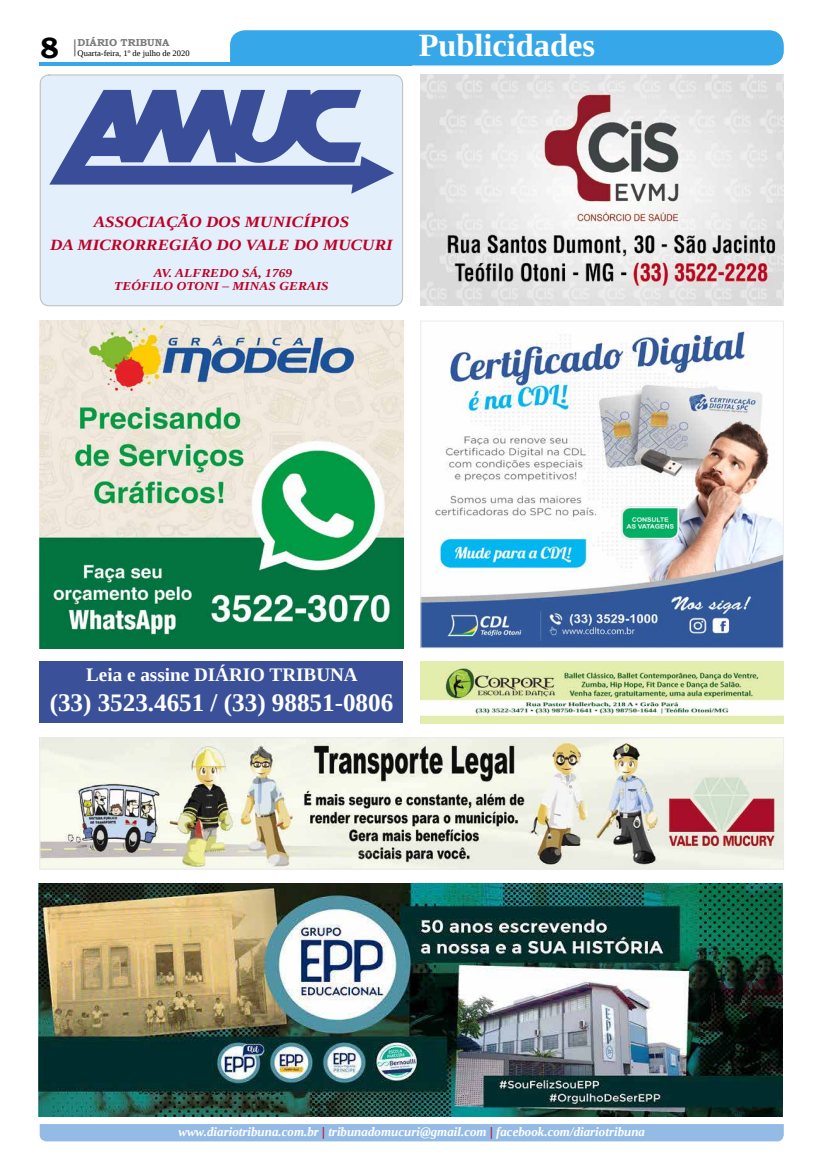
<style>
.page{position:relative;width:821px;height:1166px;background:#fff}
.page>*{position:absolute;margin:0;border:0;box-sizing:border-box;transform-origin:0 0}
.t1{font:700 32.38px "Liberation Serif";color:#fff}
.t2{font:700 29.31px "Bookman Old Style";color:#000}
.t3{font:700 25.11px "Liberation Serif";color:#fff}
.t4{font:700 19.07px "Liberation Serif";color:#fff}
.t5{font:italic 700 15.58px/22.6px "Liberation Serif";color:#be0027;text-align:center;scale:1.1 1}
.t6{font:italic 700 12.95px "Liberation Serif";color:#fff}
.t7{font:italic 700 12.16px/13.4px "Liberation Serif";color:#be0027;text-align:center;scale:1.1 1}
.t8{font:700 10.06px "Bookman Old Style";color:#7c7c7c}
.t9{font:8.4px "Liberation Serif";color:#000}
.s1{color:#be0027}
</style>
<div class="page">
<svg style="left:74px;top:39px;width:2px;height:17px"></svg>
<hr style="left:40px;top:62px;width:372px;height:3px;background:#36a7e9">
<div style="left:230px;top:30px;width:554px;height:35px;background:#36a7e9"></div>
<div style="left:40px;top:1124px;width:744px;height:17px;background:#94bbe5"></div>
<img style="left:38px;top:884px;width:745px;height:232px">
<img style="left:420px;top:74px;width:364px;height:232px">
<img style="left:42px;top:739px;width:740px;height:128px">
<div style="left:40px;top:737px;width:744px;height:132px;border:1px solid #ebebeb"></div>
<div style="left:40px;top:75px;width:363px;height:231px;background:#e3f0fb;border-radius:9px"></div>
<div style="left:40px;top:74px;width:363px;height:232px;border:1px solid #c0c0c0;border-radius:9px"></div>
<svg style="left:49px;top:90px;width:345px;height:104px"></svg>
<img style="left:420px;top:661px;width:364px;height:62px">
<div style="left:40px;top:661px;width:363px;height:62px;background:#3a519a"></div>
<img style="left:422px;top:330px;width:360px;height:316px">
<div style="left:420px;top:321px;width:364px;height:327px;border:1px solid #ebebeb"></div>
<img style="left:40px;top:321px;width:363px;height:327px">
<h2 class="t2" style="left:40px;top:27px;width:21px">8</h2>
<p class="t8" style="left:78px;top:35px;width:93px">DIÁRIO TRIBUNA</p>
<p class="t9" style="left:78px;top:48px;width:114px">Quarta-feira, 1º de julho de 2020</p>
<h1 class="t1" style="left:419px;top:24px;width:178px">Publicidades</h1>
<p class="t5" style="left:50px;top:211px;width:313px">ASSOCIAÇÃO DOS MUNICÍPIOS<br>DA MICRORREGIÃO DO VALE DO MUCURI</p>
<p class="t7" style="left:114px;top:266px;width:196px">AV. ALFREDO SÁ, 1769<br>TEÓFILO OTONI – MINAS GERAIS</p>
<h3 class="t4" style="left:86px;top:661px;width:273px">Leia e assine DIÁRIO TRIBUNA</h3>
<h3 class="t3" style="left:50px;top:686px;width:345px">(33) 3523.4651 / (33) 98851-0806</h3>
<p class="t6" style="left:178px;top:1123px;width:468px">www.diariotribuna.com.br <span class="s1">|</span> tribunadomucuri@gmail.com <span class="s1">|</span> facebook.com/diariotribuna</p>
</div>
